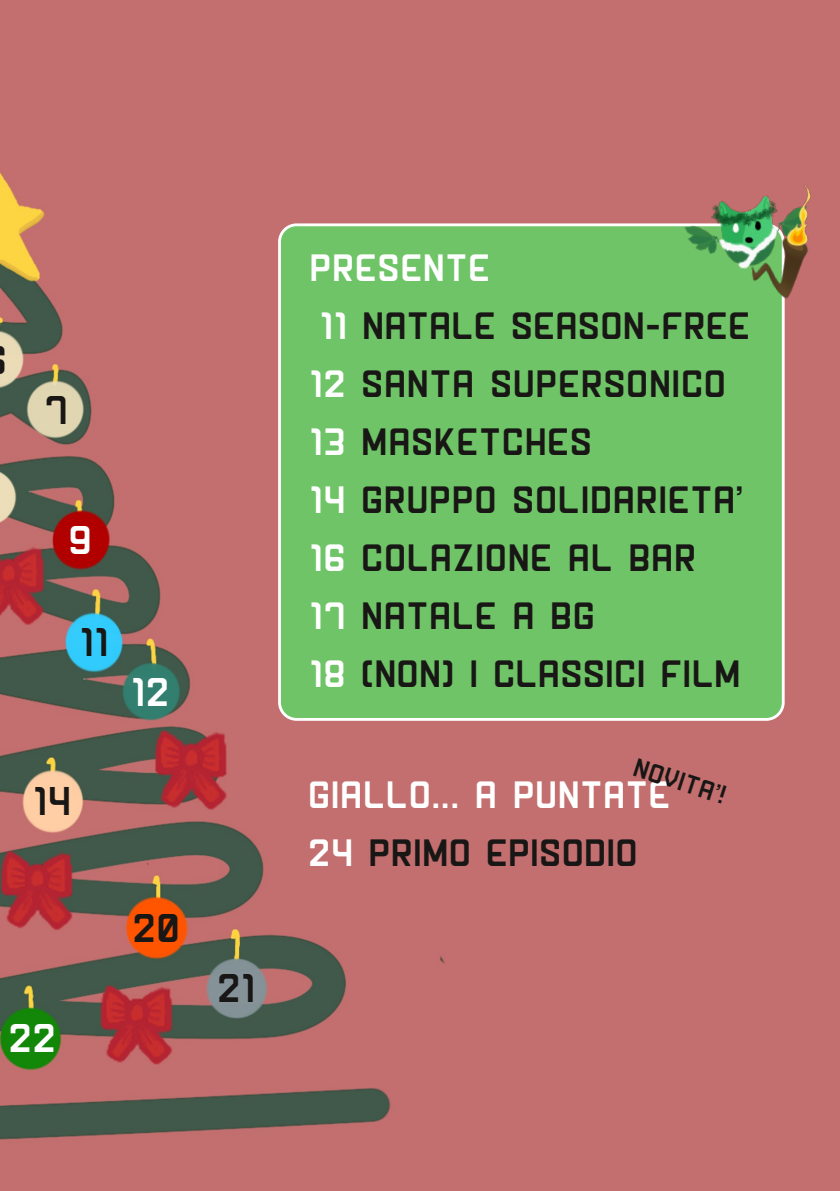
<style>
.page{position:relative;width:840px;height:1191px;background:#fff}
.page>*{position:absolute;margin:0;border:0;box-sizing:border-box;transform-origin:0 0}
.t1{font:40px "Modern Society";color:#181715}
.t2{font:40px "Modern Society";color:#fff}
.t3{font:38px/58px "Modern Society";letter-spacing:-.005em;color:#181715}
.t4{font:38px/58px "Modern Society";letter-spacing:-.005em;color:#fff}
.t5{font:26px "Modern Society";color:#181715}
.s1{color:#fff}
.s2{color:#181715}
</style>
<div class="page">
<div style="left:0;top:0;width:839px;height:1191px;background:#c46f6f"></div>
<img style="left:0;top:172px;width:445px;height:968px">
<div style="left:279px;top:225px;width:503px;height:494px;background:#6fc467;border-radius:17px"></div>
<div style="left:278px;top:223px;width:506px;height:498px;border:3px solid #fff;border-radius:17px"></div>
<img style="left:673px;top:185px;width:138px;height:133px">
<p class="t1" style="left:44px;top:384px;width:25px">7</p>
<p class="t2" style="left:68px;top:514px;width:25px">9</p>
<p class="t1" style="left:79px;top:616px;width:31px">11</p>
<p class="t2" style="left:131px;top:666px;width:40px">12</p>
<p class="t1" style="left:33px;top:775px;width:40px">14</p>
<p class="t2" style="left:8px;top:1012px;width:50px">22</p>
<p class="t1" style="left:132px;top:902px;width:50px">20</p>
<p class="t1" style="left:217px;top:962px;width:40px">21</p>
<p class="t3" style="left:309px;top:237px;width:442px"><span class="s1">PRESENTE<br>11</span> NATALE SEASON-FREE<br><span class="s1">12</span> SANTA SUPERSONICO<br><span class="s1">13</span> MASKETCHES<br><span class="s1">14</span> GRUPPO SOLIDARIETA'<br><span class="s1">16</span> COLAZIONE AL BAR<br><span class="s1">17</span> NATALE A BG<br><span class="s1">18</span> (NON) I CLASSICI FILM</p>
<p class="t5" style="left:639px;top:750px;width:97px;rotate:18deg">NOVITA'!</p>
<p class="t4" style="left:308px;top:764px;width:364px">GIALLO... A PUNTATE<br>24 <span class="s2">PRIMO EPISODIO</span></p>
</div>
